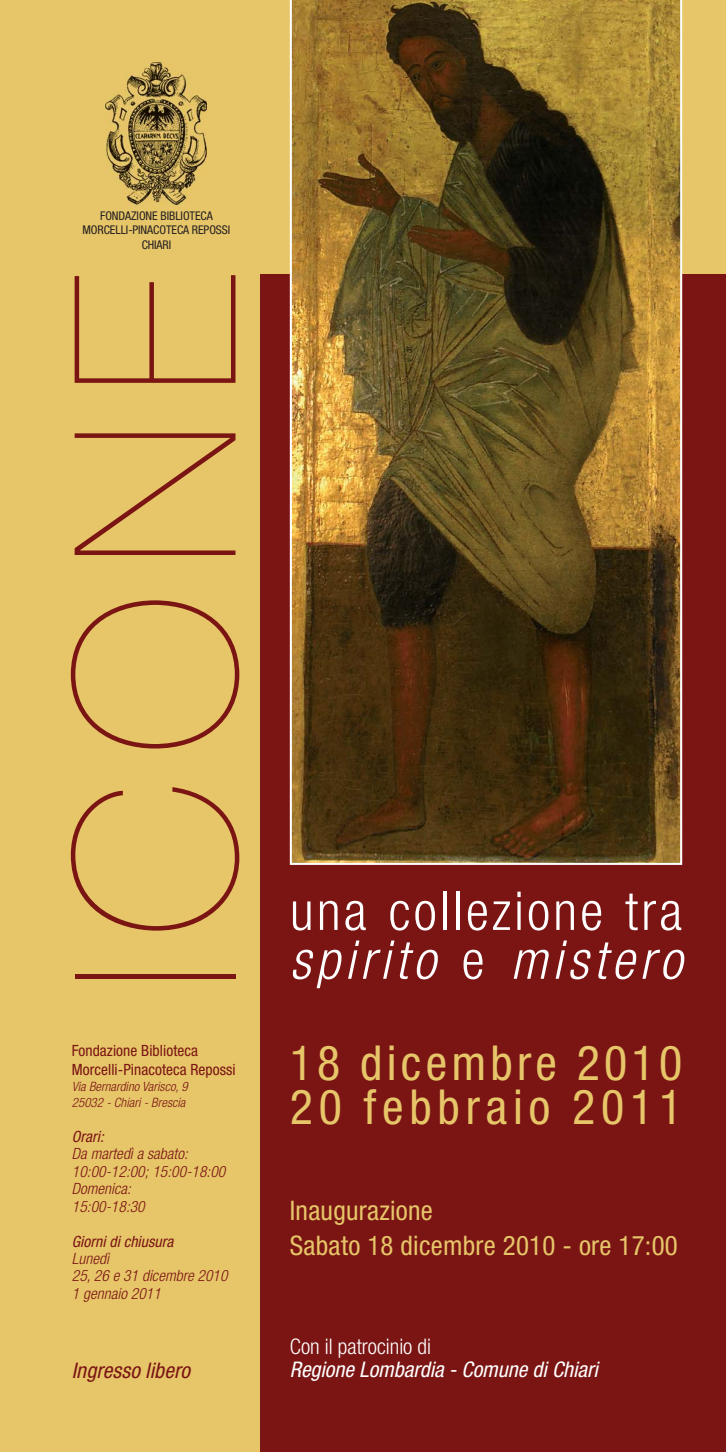
<style>
.page{position:relative;width:727px;height:1452px;background:#fff}
.page>*{position:absolute;margin:0;border:0;box-sizing:border-box;transform-origin:0 0}
.t1{font:200 225.12px "Helvetica Neue LT Std";letter-spacing:.115em;color:#7a1513}
.t2{font:300 condensed 53.62px "Helvetica Neue LT Std";letter-spacing:.06em;color:#fff}
.t3{font:italic 300 condensed 53.62px "Helvetica Neue LT Std";letter-spacing:.095em;color:#fff}
.t4{font:condensed 48.25px/44.4px "Helvetica Neue LT Std";letter-spacing:.105em;color:#e7c569}
.t5{font:condensed 27px/35.1px "Helvetica Neue LT Std";letter-spacing:.01em;color:#e7c569}
.t6{font:italic condensed 21.5px "Helvetica Neue LT Std";color:#fff}
.t7{font:300 condensed 21.5px "Helvetica Neue LT Std";color:#fff}
.t8{font:italic condensed 21.5px "Helvetica Neue LT Std";letter-spacing:.005em;color:#7a1513}
.t9{font:italic 300 condensed 15.5px/17.5px "Helvetica Neue LT Std";letter-spacing:.005em;color:#7a1513}
.t10{font:condensed 15.5px/18.6px "Helvetica Neue LT Std";letter-spacing:.005em;color:#7a1513}
.t11{font:italic condensed 15.5px "Helvetica Neue LT Std";letter-spacing:.005em;color:#7a1513}
.t12{font:italic 300 condensed 12.88px/15.5px "Helvetica Neue LT Std";letter-spacing:.005em;color:#7a1513}
.t13{font:condensed 12px/14.4px "Helvetica Neue LT Std";letter-spacing:-.005em;color:#231f20;text-align:center}
.s1{font-style:normal}
</style>
<div class="page">
<div style="left:0;top:0;width:726px;height:1452px;background:#e7c569"></div>
<div style="left:261px;top:275px;width:465px;height:1177px;background:#7a1513"></div>
<img style="left:290px;top:0;width:392px;height:865px">
<img style="left:106px;top:62px;width:101px;height:143px">
<p class="t13" style="left:83px;top:210px;width:149px">FONDAZIONE BIBLIOTECA<br>MORCELLI-PINACOTECA REPOSSI<br>CHIARI</p>
<h1 class="t1" style="left:26px;top:991px;width:719px;rotate:-90deg">ICONE</h1>
<p class="t10" style="left:72px;top:1043px;width:165px">Fondazione Biblioteca<br>Morcelli-Pinacoteca Repossi</p>
<p class="t12" style="left:72px;top:1080px;width:117px">Via Bernardino Varisco, 9<br>25032 - Chiari - Brescia</p>
<p class="t11" style="left:72px;top:1131px;width:33px">Orari:</p>
<p class="t9" style="left:72px;top:1146px;width:155px">Da martedì a sabato:<br>10:00-12:00; 15:00-18:00<br>Domenica:<br>15:00-18:30</p>
<p class="t11" style="left:72px;top:1235px;width:103px">Giorni di chiusura</p>
<p class="t9" style="left:72px;top:1251px;width:157px">Lunedì<br>25, 26 e 31 dicembre 2010<br>1 gennaio 2011</p>
<h3 class="t8" style="left:72px;top:1362px;width:120px">Ingresso libero</h3>
<h2 class="t2" style="left:290px;top:880px;width:394px">una collezione tra</h2>
<h2 class="t3" style="left:290px;top:940px;width:394px">spirito <span class="s1">e</span> mistero</h2>
<h3 class="t4" style="left:290px;top:1045px;width:394px">18 dicembre 2010<br>20 febbraio 2011</h3>
<h3 class="t5" style="left:290px;top:1196px;width:389px">Inaugurazione<br>Sabato 18 dicembre 2010 - ore 17:00</h3>
<h3 class="t7" style="left:290px;top:1334px;width:143px">Con il patrocinio di</h3>
<h3 class="t6" style="left:290px;top:1362px;width:310px">Regione Lombardia - Comune di Chiari</h3>
</div>
